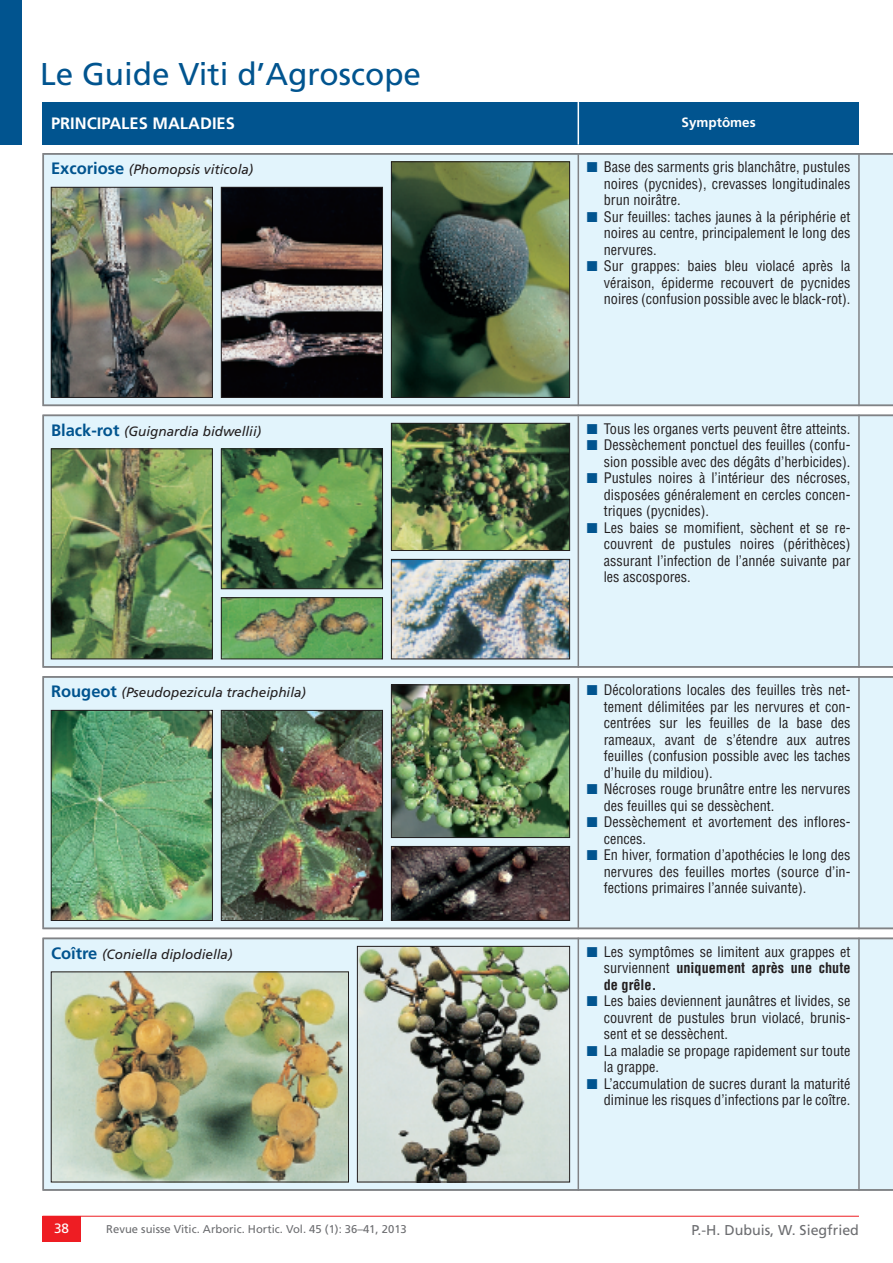
<style>
.page{position:relative;width:893px;height:1263px;background:#fff}
.page>*{position:absolute;margin:0;border:0;box-sizing:border-box;transform-origin:0 0}
.t1{font:31.5px "Frutiger";color:#01548f}
.t2{font:700 16.5px "Frutiger";color:#fff}
.t3{font:condensed 14.25px/16.5px "Helvetica";color:#231f20;text-align:justify}
.t4{font:14.25px "Frutiger";color:#6c6d70}
.t5{font:italic 13.5px "Frutiger";color:#231f20}
.t6{font:700 13.5px "Frutiger";color:#fff}
.t7{font:13.5px "Frutiger";color:#fff}
.t8{font:11.25px "Frutiger";color:#6c6d70}
.s1{font-weight:700;font-style:normal;font-size:16.5px;color:#01548f}
.s2{color:#01548f}
.s3{font-weight:700}
</style>
<div class="page">
<img style="left:43px;top:153px;width:850px;height:253px">
<img style="left:43px;top:415px;width:850px;height:253px">
<img style="left:43px;top:676px;width:850px;height:253px">
<img style="left:43px;top:938px;width:850px;height:253px">
<div style="left:43px;top:102px;width:816px;height:43px;background:#01548f"></div>
<hr style="left:578px;top:102px;width:1px;height:43px;background:#fff">
<div style="left:0;top:0;width:21px;height:145px;background:#01548f"></div>
<hr style="left:43px;top:1216px;width:816px;height:1px;background:#ee1d23">
<div style="left:43px;top:1216px;width:38px;height:26px;background:#ee1d23"></div>
<h1 class="t1" style="left:40px;top:62px;width:382px">Le Guide Viti d’Agroscope</h1>
<p class="t2" style="left:51px;top:117px;width:185px">PRINCIPALES MALADIES</p>
<p class="t6" style="left:681px;top:117px;width:76px">Symptômes</p>
<p class="t5" style="left:51px;top:164px;width:204px"><span class="s1">Excoriose</span> (Phomopsis viticola)</p>
<p class="t3" style="left:604px;top:159px;width:248px;text-indent:-17px"><span class="s2">■</span> Base des sarments gris blanchâtre, pustules noires (pycnides), crevasses longitudinales brun noirâtre.</p>
<p class="t3" style="left:604px;top:209px;width:248px;text-indent:-17px"><span class="s2">■</span> Sur feuilles: taches jaunes à la périphérie et noires au centre, principalement le long des nervures.</p>
<p class="t3" style="left:604px;top:258px;width:248px;text-indent:-17px"><span class="s2">■</span> Sur grappes: baies bleu violacé après la véraison, épiderme recouvert de pycnides noires (confusion possible avec le black-rot).</p>
<p class="t5" style="left:51px;top:425px;width:212px"><span class="s1">Black-rot</span> (Guignardia bidwellii)</p>
<p class="t3" style="left:587px;top:421px;width:265px"><span class="s2">■</span> Tous les organes verts peuvent être atteints.</p>
<p class="t3" style="left:587px;top:437px;width:265px;text-align:right"><span class="s2">■</span> Dessèchement ponctuel des feuilles (confu&shy;sion possible avec des dégâts d’herbicides).</p>
<p class="t3" style="left:604px;top:470px;width:248px;text-indent:-17px"><span class="s2">■</span> Pustules noires à l’intérieur des nécroses, disposées généralement en cercles concen&shy;triques (pycnides).</p>
<p class="t3" style="left:604px;top:520px;width:248px;text-indent:-17px"><span class="s2">■</span> Les baies se momifient, sèchent et se re&shy;couvrent de pustules noires (périthèces) assurant l’infection de l’année suivante par les ascospores.</p>
<p class="t5" style="left:51px;top:687px;width:257px"><span class="s1">Rougeot</span> (Pseudopezicula tracheiphila)</p>
<p class="t3" style="left:604px;top:682px;width:248px;text-indent:-17px"><span class="s2">■</span> Décolorations locales des feuilles très net&shy;tement délimitées par les nervures et con&shy;centrées sur les feuilles de la base des rameaux, avant de s’étendre aux autres feuilles (confusion possible avec les taches d’huile du mildiou).</p>
<p class="t3" style="left:604px;top:781px;width:248px;text-indent:-17px"><span class="s2">■</span> Nécroses rouge brunâtre entre les nervures des feuilles qui se dessèchent.</p>
<p class="t3" style="left:604px;top:814px;width:248px;text-indent:-17px"><span class="s2">■</span> Dessèchement et avortement des inflores&shy;cences.</p>
<p class="t3" style="left:604px;top:847px;width:248px;text-indent:-17px"><span class="s2">■</span> En hiver, formation d’apothécies le long des nervures des feuilles mortes (source d’in&shy;fections primaires l’année suivante).</p>
<p class="t5" style="left:51px;top:948px;width:183px"><span class="s1">Coître</span> (Coniella diplodiella)</p>
<p class="t3" style="left:604px;top:944px;width:248px;text-indent:-17px"><span class="s2">■</span> Les symptômes se limitent aux grappes et surviennent <span class="s3">uniquement après une chute de grêle.</span></p>
<p class="t3" style="left:604px;top:993px;width:248px;text-indent:-17px"><span class="s2">■</span> Les baies deviennent jaunâtres et livides, se couvrent de pustules brun violacé, brunis&shy;sent et se dessèchent.</p>
<p class="t3" style="left:604px;top:1043px;width:248px;text-indent:-17px"><span class="s2">■</span> La maladie se propage rapidement sur toute la grappe.</p>
<p class="t3" style="left:587px;top:1076px;width:265px;text-align:right"><span class="s2">■</span> L’accumulation de sucres durant la maturité diminue les risques d’infections par le coître.</p>
<p class="t7" style="left:54px;top:1223px;width:17px">38</p>
<p class="t8" style="left:106px;top:1224px;width:302px">Revue suisse Vitic. Arboric. Hortic. Vol. 45 (1): 36–41, 2013</p>
<p class="t4" style="left:691px;top:1225px;width:169px">P.-H. Dubuis, W. Siegfried</p>
</div>
